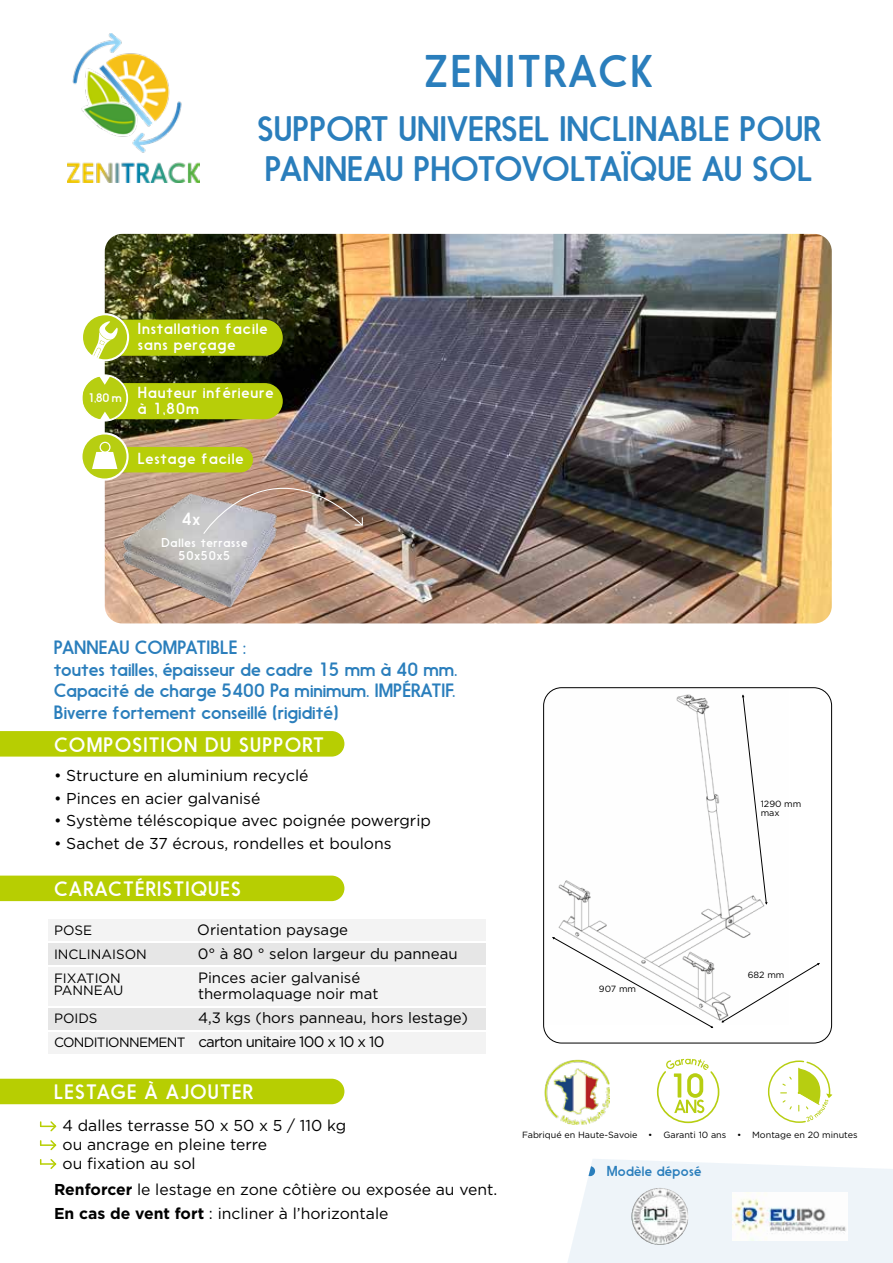
<style>
.page{position:relative;width:893px;height:1263px;background:#fff}
.page>*{position:absolute;margin:0;border:0;box-sizing:border-box;transform-origin:0 0}
.t1{font:42.75px "Nanami Rounded Book";letter-spacing:.06em;color:#2a7ebc}
.t2{font:33.15px/39.8px "Nanami Rounded Book";color:#2a7ebc}
.t3{font:19.5px "Nanami Rounded Book";letter-spacing:.06em;color:#fff}
.t4{font:18px/21.6px "Nanami Rounded Book";color:#2a7ebc}
.t5{font:16.5px "Nanami Rounded Book";color:#fff}
.t6{font:15.75px/18.9px "Gotham";color:#000}
.t7{font:15px/16.5px "Gotham";color:#000}
.t8{font:15px/16.5px "Nanami Rounded Book";letter-spacing:.06em;color:#fff}
.t9{font:13.5px "Gotham";color:#000}
.t10{font:13.5px "Nanami Rounded Book";letter-spacing:.025em;color:#2a7ebc}
.t11{font:12px/13.5px "Nanami Rounded Book";letter-spacing:.06em;color:#fff;text-align:center}
.t12{font:11.7px "Nanami Rounded Book";color:#fff}
.t13{font:9px/9px "Gotham";color:#000}
.s1{font-size:13.5px}
.s2{font-weight:700}
</style>
<div class="page">
<img style="left:67px;top:34px;width:132px;height:148px">
<img style="left:105px;top:234px;width:727px;height:389px">
<div style="left:0;top:731px;width:344px;height:25px;background:#b7ce02"></div>
<div style="left:89px;top:320px;width:194px;height:36px;background:#b7ce09;border-radius:18px"></div>
<div style="left:83px;top:383px;width:200px;height:36px;background:#b7ce09;border-radius:18px"></div>
<div style="left:0;top:1079px;width:344px;height:25px;background:#b7ce02"></div>
<img style="left:544px;top:1059px;width:66px;height:66px">
<svg style="left:656px;top:1058px;width:64px;height:66px"></svg>
<svg style="left:767px;top:1060px;width:66px;height:63px"></svg>
<svg style="left:568px;top:1159px;width:325px;height:104px"></svg>
<img style="left:545px;top:689px;width:220px;height:334px">
<div style="left:543px;top:687px;width:289px;height:356px;border:1px solid #000;border-radius:18px"></div>
<svg style="left:552px;top:937px;width:161px;height:91px"></svg>
<svg style="left:721px;top:963px;width:99px;height:59px"></svg>
<svg style="left:742px;top:695px;width:26px;height:210px"></svg>
<svg style="left:84px;top:314px;width:44px;height:46px"></svg>
<div style="left:81px;top:313px;width:48px;height:48px;border:2px solid #fff;border-radius:50%"></div>
<svg style="left:83px;top:377px;width:43px;height:42px"></svg>
<div style="left:81px;top:374px;width:47px;height:48px;border:1px solid #fff;border-radius:50%"></div>
<svg style="left:83px;top:434px;width:45px;height:44px"></svg>
<div style="left:100px;top:442px;width:11px;height:11px;border:1px solid #fff;border-radius:50%"></div>
<div style="left:80px;top:432px;width:49px;height:49px;border:2px solid #fff;border-radius:50%"></div>
<div style="left:48px;top:919px;width:438px;height:21px;background:#f3f3f3"></div>
<div style="left:48px;top:1032px;width:438px;height:22px;background:#f3f3f3"></div>
<div style="left:48px;top:967px;width:438px;height:39px;background:#f3f3f3"></div>
<div style="left:48px;top:1009px;width:438px;height:21px;background:#e6e6e6"></div>
<div style="left:48px;top:943px;width:438px;height:21px;background:#e6e6e6"></div>
<div style="left:0;top:875px;width:344px;height:26px;background:#b7ce02"></div>
<img style="left:114px;top:443px;width:191px;height:181px">
<img style="left:203px;top:438px;width:160px;height:96px">
<svg style="left:40px;top:1121px;width:17px;height:11px"></svg>
<svg style="left:40px;top:1140px;width:17px;height:11px"></svg>
<svg style="left:40px;top:1159px;width:17px;height:10px"></svg>
<h1 class="t1" style="left:424px;top:47px;width:231px">ZENITRACK</h1>
<h2 class="t2" style="left:257px;top:109px;width:565px">SUPPORT UNIVERSEL INCLINABLE POUR<br>PANNEAU PHOTOVOLTAÏQUE AU SOL</h2>
<p class="t12" style="left:88px;top:391px;width:36px">1,80 m</p>
<p class="t8" style="left:138px;top:320px;width:131px">Installation facile sans perçage</p>
<p class="t8" style="left:138px;top:384px;width:137px">Hauteur inférieure à 1,80m</p>
<p class="t8" style="left:138px;top:451px;width:107px">Lestage facile</p>
<p class="t5" style="left:182px;top:509px;width:20px">4x</p>
<p class="t11" style="left:161px;top:536px;width:88px">Dalles terrasse<br>50x50x5</p>
<p class="t4" style="left:54px;top:637px;width:405px">PANNEAU COMPATIBLE :<br>toutes tailles, épaisseur de cadre 15 mm à 40 mm.<br>Capacité de charge 5400 Pa minimum. IMPÉRATIF.<br>Biverre fortement conseillé (rigidité)</p>
<p class="t3" style="left:54px;top:733px;width:271px">COMPOSITION DU SUPPORT</p>
<p class="t6" style="left:54px;top:766px;width:256px">• Structure en aluminium recyclé</p>
<p class="t6" style="left:54px;top:789px;width:208px">• Pinces en acier galvanisé</p>
<p class="t6" style="left:54px;top:811px;width:378px">• Système téléscopique avec poignée powergrip</p>
<p class="t6" style="left:54px;top:834px;width:339px">• Sachet de 37 écrous, rondelles et boulons</p>
<p class="t3" style="left:54px;top:878px;width:189px">CARACTÉRISTIQUES</p>
<p class="t9" style="left:54px;top:921px;width:40px">POSE</p>
<p class="t7" style="left:197px;top:921px;width:152px">Orientation paysage</p>
<p class="t9" style="left:54px;top:945px;width:94px">INCLINAISON</p>
<p class="t7" style="left:198px;top:945px;width:261px">0° à 80 ° selon largeur du panneau</p>
<p class="t9" style="left:54px;top:969px;width:68px">FIXATION</p>
<p class="t7" style="left:198px;top:969px;width:182px">Pinces acier galvanisé thermolaquage noir mat</p>
<p class="t9" style="left:54px;top:1010px;width:45px">POIDS</p>
<p class="t9" style="left:54px;top:982px;width:71px">PANNEAU</p>
<p class="t7" style="left:54px;top:1005px;width:415px;line-height:24px;text-indent:144px">4,3 kgs (hors panneau, hors lestage)<br><span class="s1">CONDITIONNEMENT</span> carton unitaire 100 x 10 x 10</p>
<p class="t3" style="left:54px;top:1081px;width:200px">LESTAGE À AJOUTER</p>
<p class="t6" style="left:63px;top:1116px;width:285px">4 dalles terrasse 50 x 50 x 5 / 110 kg ou ancrage en pleine terre<br>ou fixation au sol</p>
<p class="t6" style="left:54px;top:1177px;width:445px;line-height:24px"><span class="s2">Renforcer</span> le lestage en zone côtière ou exposée au vent.<br><span class="s2">En cas de vent fort</span> : incliner à l’horizontale</p>
<p class="t13" style="left:761px;top:799px;width:42px">1290 mm max</p>
<p class="t13" style="left:599px;top:984px;width:39px">907 mm</p>
<p class="t13" style="left:748px;top:970px;width:38px">682 mm</p>
<p class="t13" style="left:522px;top:1130px;width:337px">Fabriqué en Haute-Savoie • Garanti 10 ans • Montage en 20 minutes</p>
<p class="t10" style="left:607px;top:1163px;width:96px">Modèle déposé</p>
</div>
